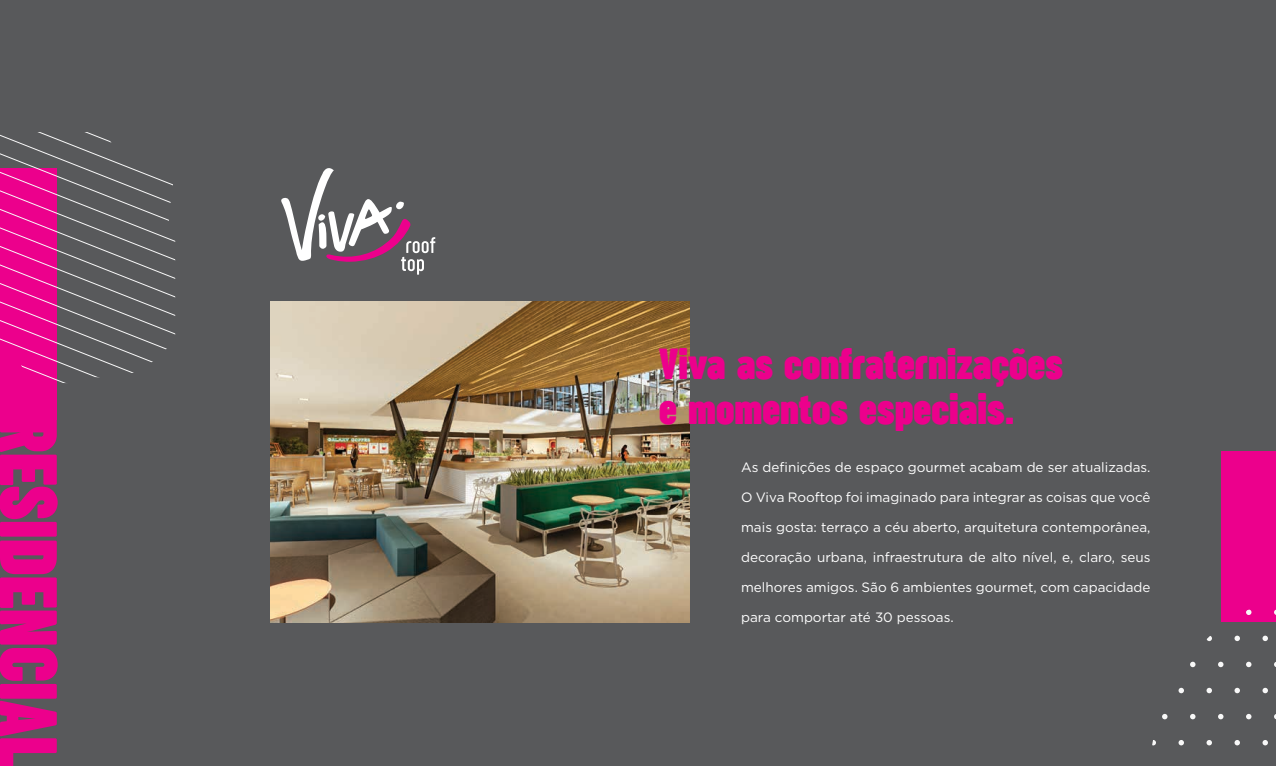
<style>
.page{position:relative;width:1276px;height:766px;background:#fff}
.page>*{position:absolute;margin:0;border:0;box-sizing:border-box;transform-origin:0 0}
.t1{font:700 84px "Sugo Pro Classic Trial";color:#ec008c}
.t2{font:700 45px "Sugo Pro Classic Trial";color:#ec008c}
.t3{font:13.5px "Gotham";color:#fff}
</style>
<div class="page">
<div style="left:0;top:0;width:1276px;height:765px;background:#58595b"></div>
<div style="left:0;top:168px;width:56px;height:251px;background:#ec008c"></div>
<div style="left:1222px;top:451px;width:54px;height:171px;background:#ec008c"></div>
<svg style="left:1246px;top:609px;width:5px;height:6px"></svg>
<svg style="left:1206px;top:636px;width:6px;height:5px"></svg>
<svg style="left:1234px;top:635px;width:6px;height:6px"></svg>
<svg style="left:1262px;top:635px;width:6px;height:6px"></svg>
<svg style="left:1190px;top:661px;width:5px;height:6px"></svg>
<svg style="left:1218px;top:661px;width:5px;height:6px"></svg>
<svg style="left:1246px;top:661px;width:5px;height:6px"></svg>
<svg style="left:1178px;top:687px;width:6px;height:6px"></svg>
<svg style="left:1206px;top:687px;width:6px;height:6px"></svg>
<svg style="left:1234px;top:687px;width:6px;height:6px"></svg>
<svg style="left:1262px;top:687px;width:6px;height:6px"></svg>
<svg style="left:1162px;top:713px;width:5px;height:6px"></svg>
<svg style="left:1190px;top:713px;width:5px;height:6px"></svg>
<svg style="left:1218px;top:713px;width:5px;height:6px"></svg>
<svg style="left:1246px;top:713px;width:5px;height:6px"></svg>
<svg style="left:1152px;top:740px;width:4px;height:5px"></svg>
<svg style="left:1178px;top:740px;width:6px;height:5px"></svg>
<svg style="left:1206px;top:740px;width:6px;height:5px"></svg>
<svg style="left:1234px;top:740px;width:6px;height:5px"></svg>
<svg style="left:1262px;top:740px;width:6px;height:5px"></svg>
<svg style="left:0;top:132px;width:176px;height:251px"></svg>
<img style="left:271px;top:302px;width:418px;height:320px">
<svg style="left:281px;top:168px;width:154px;height:106px"></svg>
<h1 class="t1" style="left:76px;top:415px;width:354px;rotate:90deg">RESIDENCIAL</h1>
<h2 class="t2" style="left:659px;top:338px;width:405px">Viva as confraternizações</h2>
<h2 class="t2" style="left:659px;top:383px;width:357px">e momentos especiais.</h2>
<p class="t3" style="left:741px;top:458px;width:411px">As definições de espaço gourmet acabam de ser atualizadas.</p>
<p class="t3" style="left:741px;top:488px;width:411px">O Viva Rooftop foi imaginado para integrar as coisas que você</p>
<p class="t3" style="left:741px;top:518px;width:411px">mais gosta: terraço a céu aberto, arquitetura contemporânea,</p>
<p class="t3" style="left:741px;top:548px;width:411px">decoração urbana, infraestrutura de alto nível, e, claro, seus</p>
<p class="t3" style="left:741px;top:578px;width:411px">melhores amigos. São 6 ambientes gourmet, com capacidade</p>
<p class="t3" style="left:741px;top:608px;width:214px">para comportar até 30 pessoas.</p>
</div>
